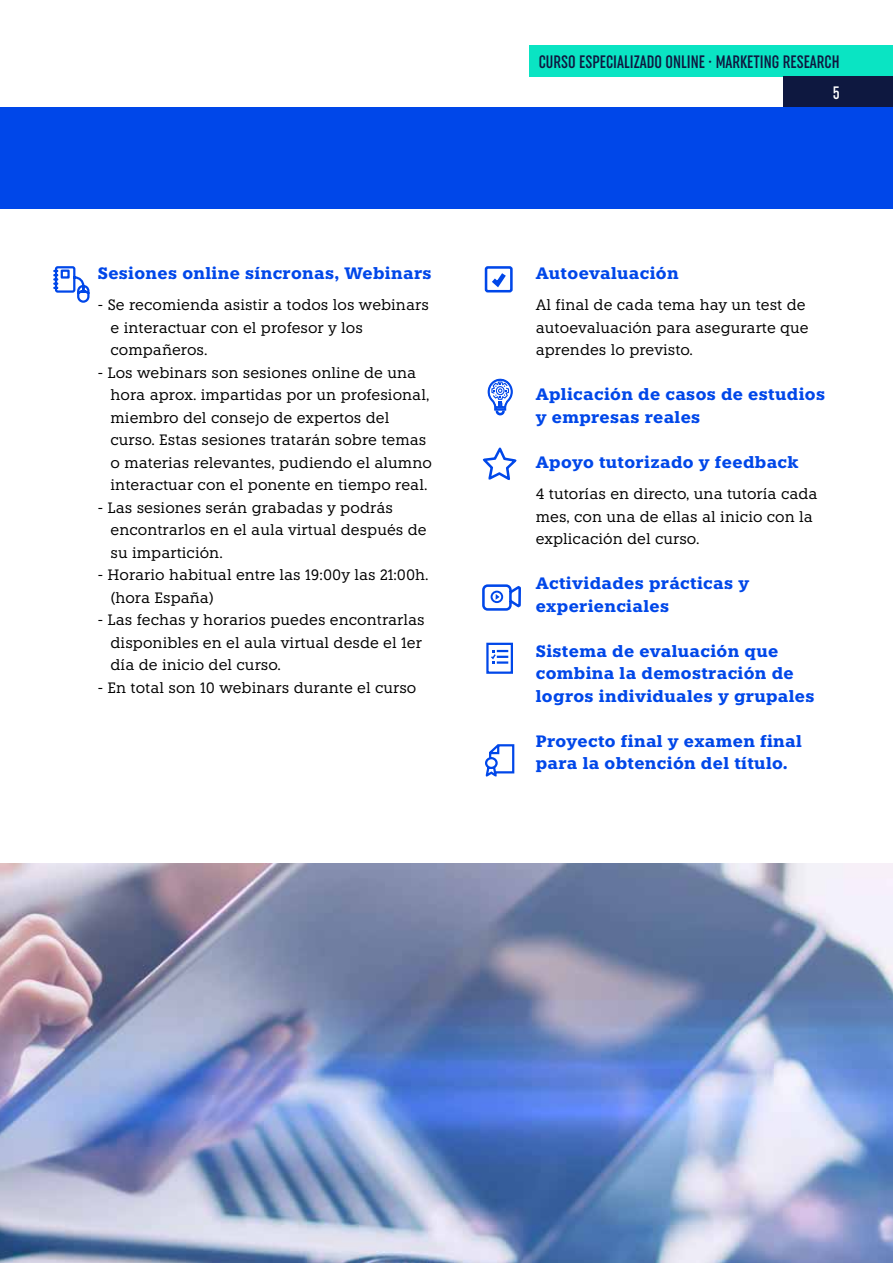
<style>
.page{position:relative;width:893px;height:1263px;background:#fff}
.page>*{position:absolute;margin:0;border:0;box-sizing:border-box;transform-origin:0 0}
.t1{font:500 extra-condensed 18px "Uniform";color:#0e1840}
.t2{font:500 extra-condensed 18px "Uniform";color:#fff}
.t3{font:700 16.5px/22.5px "Knile";letter-spacing:.02em;color:#0047e9}
.t4{font:15px/22.5px "Knile";color:#000}
</style>
<div class="page">
<div style="left:529px;top:45px;width:364px;height:31px;background:#0ae4c3"></div>
<div style="left:783px;top:76px;width:110px;height:31px;background:#0e1840"></div>
<div style="left:0;top:107px;width:893px;height:102px;background:#0047e9"></div>
<svg style="left:482px;top:266px;width:39px;height:511px"></svg>
<svg style="left:496px;top:594px;width:4px;height:6px"></svg>
<div style="left:491px;top:591px;width:12px;height:12px;border:2px solid #0047e9;border-radius:50%"></div>
<svg style="left:482px;top:433px;width:36px;height:72px"></svg>
<svg style="left:53px;top:266px;width:37px;height:37px"></svg>
<svg style="left:487px;top:379px;width:26px;height:37px"></svg>
<img style="left:0;top:863px;width:893px;height:400px">
<p class="t3" style="left:98px;top:261px;width:335px">Sesiones online síncronas, Webinars</p>
<p class="t4" style="left:111px;top:293px;width:320px;text-indent:-13px">- Se recomienda asistir a todos los webinars e interactuar con el profesor y los compañeros.</p>
<p class="t4" style="left:111px;top:361px;width:323px;text-indent:-13px">- Los webinars son sesiones online de una hora aprox. impartidas por un profesional, miembro del consejo de expertos del curso. Estas sesiones tratarán sobre temas o materias relevantes, pudiendo el alumno interactuar con el ponente en tiempo real.</p>
<p class="t4" style="left:111px;top:496px;width:318px;text-indent:-13px">- Las sesiones serán grabadas y podrás encontrarlos en el aula virtual después de su impartición.</p>
<p class="t4" style="left:111px;top:563px;width:320px;text-indent:-13px">- Horario habitual entre las 19:00y las 21:00h. (hora España)</p>
<p class="t4" style="left:111px;top:608px;width:316px;text-indent:-13px">- Las fechas y horarios puedes encontrarlas disponibles en el aula virtual desde el 1er día de inicio del curso.</p>
<p class="t4" style="left:98px;top:676px;width:320px">- En total son 10 webinars durante el curso</p>
<p class="t1" style="left:539px;top:51px;width:302px">CURSO ESPECIALIZADO ONLINE · MARKETING RESEARCH</p>
<p class="t2" style="left:833px;top:82px;width:9px">5</p>
<p class="t3" style="left:536px;top:261px;width:144px">Autoevaluación</p>
<p class="t4" style="left:536px;top:293px;width:274px">Al final de cada tema hay un test de autoevaluación para asegurarte que aprendes lo previsto.</p>
<p class="t3" style="left:536px;top:383px;width:291px">Aplicación de casos de estudios y empresas reales</p>
<p class="t3" style="left:536px;top:450px;width:264px">Apoyo tutorizado y feedback</p>
<p class="t4" style="left:536px;top:482px;width:283px">4 tutorías en directo, una tutoría cada mes, con una de ellas al inicio con la explicación del curso.</p>
<p class="t3" style="left:536px;top:572px;width:215px">Actividades prácticas y experienciales</p>
<p class="t3" style="left:536px;top:639px;width:280px">Sistema de evaluación que combina la demostración de logros individuales y grupales</p>
<p class="t3" style="left:536px;top:729px;width:268px">Proyecto final y examen final para la obtención del título.</p>
</div>
